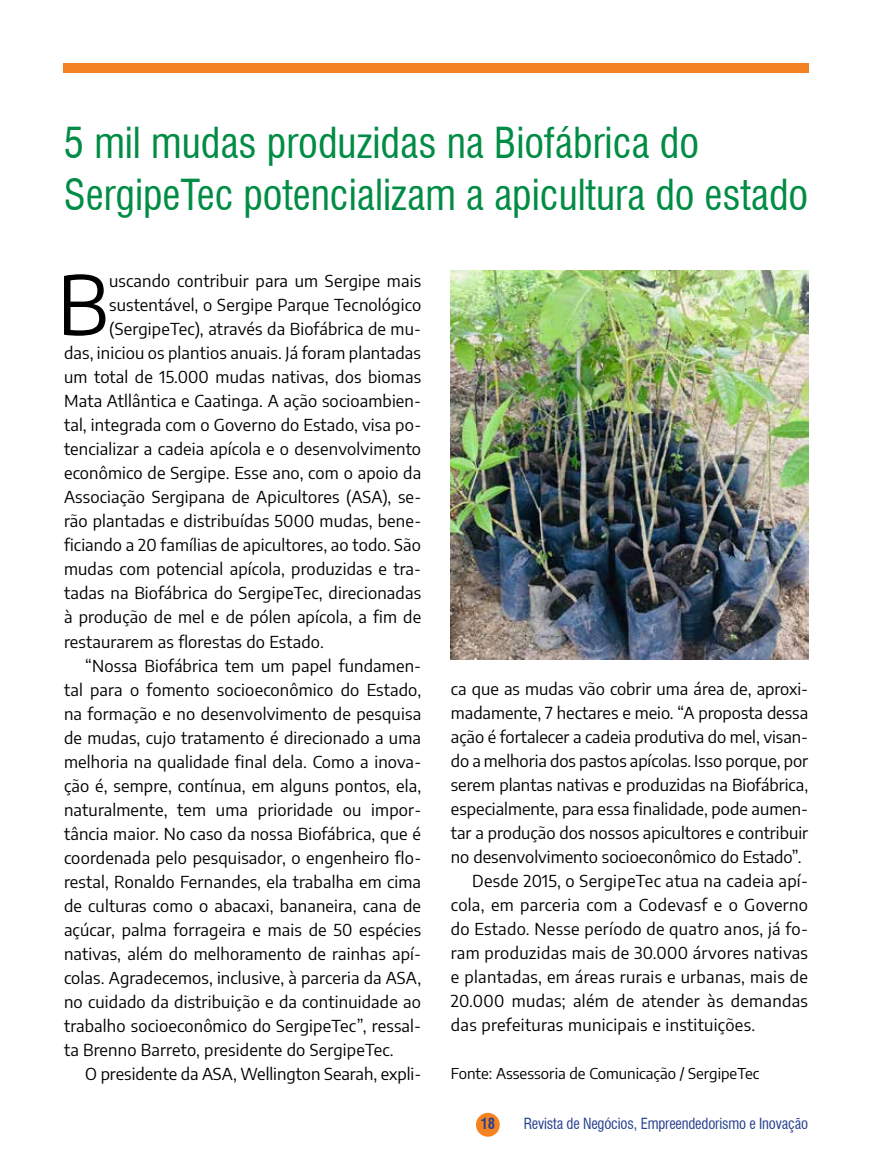
<style>
.page{position:relative;width:872px;height:1170px;background:#fff}
.page>*{position:absolute;margin:0;border:0;box-sizing:border-box;transform-origin:0 0}
.t1{font:81.3px "Encode Sans";color:#000}
.t2{font:condensed 41.7px/52.5px "Swiss 721 BT";color:#008c44}
.t3{font:16.5px "Encode Sans";letter-spacing:.01em;color:#000}
.t4{font:condensed 15px "Swiss 721 BT";letter-spacing:-.01em;color:#25408f}
.t5{font:15px "Encode Sans";color:#000}
.t6{font:700 condensed 15px "Swiss 721 BT";color:#25408f}
</style>
<div class="page">
<div style="left:476px;top:1112px;width:24px;height:24px;background:#f58220;border-radius:50%"></div>
<div style="left:63px;top:64px;width:745px;height:9px;background:#f58220"></div>
<img style="left:451px;top:270px;width:357px;height:389px">
<h2 class="t2" style="left:64px;top:116px;width:746px">5 mil mudas produzidas na Biofábrica do<br>SergipeTec potencializam a apicultura do estado</h2>
<h1 class="t1" style="left:57px;top:248px;width:53px">B</h1>
<p class="t3" style="left:109px;top:269px;width:313px">uscando contribuir para um Sergipe mais</p>
<p class="t3" style="left:109px;top:293px;width:313px">sustentável, o Sergipe Parque Tecnológico</p>
<p class="t3" style="left:109px;top:317px;width:313px">(SergipeTec), através da Biofábrica de mu-</p>
<p class="t3" style="left:64px;top:341px;width:358px">das, iniciou os plantios anuais. Já foram plantadas</p>
<p class="t3" style="left:64px;top:365px;width:359px">um total de 15.000 mudas nativas, dos biomas</p>
<p class="t3" style="left:64px;top:389px;width:358px">Mata Atllântica e Caatinga. A ação socioambien-</p>
<p class="t3" style="left:64px;top:413px;width:359px">tal, integrada com o Governo do Estado, visa po-</p>
<p class="t3" style="left:64px;top:437px;width:358px">tencializar a cadeia apícola e o desenvolvimento</p>
<p class="t3" style="left:64px;top:461px;width:359px">econômico de Sergipe. Esse ano, com o apoio da</p>
<p class="t3" style="left:64px;top:485px;width:359px">Associação Sergipana de Apicultores (ASA), se-</p>
<p class="t3" style="left:64px;top:509px;width:359px">rão plantadas e distribuídas 5000 mudas, bene-</p>
<p class="t3" style="left:64px;top:533px;width:358px">ficiando a 20 famílias de apicultores, ao todo. São</p>
<p class="t3" style="left:64px;top:557px;width:359px">mudas com potencial apícola, produzidas e tra-</p>
<p class="t3" style="left:64px;top:581px;width:358px">tadas na Biofábrica do SergipeTec, direcionadas</p>
<p class="t3" style="left:64px;top:605px;width:359px">à produção de mel e de pólen apícola, a fim de</p>
<p class="t3" style="left:64px;top:629px;width:261px">restaurarem as florestas do Estado.</p>
<p class="t3" style="left:85px;top:653px;width:337px">“Nossa Biofábrica tem um papel fundamen-</p>
<p class="t3" style="left:64px;top:677px;width:358px">tal para o fomento socioeconômico do Estado,</p>
<p class="t3" style="left:64px;top:701px;width:359px">na formação e no desenvolvimento de pesquisa</p>
<p class="t3" style="left:64px;top:725px;width:358px">de mudas, cujo tratamento é direcionado a uma</p>
<p class="t3" style="left:64px;top:749px;width:359px">melhoria na qualidade final dela. Como a inova-</p>
<p class="t3" style="left:64px;top:773px;width:359px">ção é, sempre, contínua, em alguns pontos, ela,</p>
<p class="t3" style="left:64px;top:797px;width:359px">naturalmente, tem uma prioridade ou impor-</p>
<p class="t3" style="left:64px;top:821px;width:358px">tância maior. No caso da nossa Biofábrica, que é</p>
<p class="t3" style="left:64px;top:845px;width:359px">coordenada pelo pesquisador, o engenheiro flo-</p>
<p class="t3" style="left:64px;top:869px;width:358px">restal, Ronaldo Fernandes, ela trabalha em cima</p>
<p class="t3" style="left:64px;top:894px;width:358px">de culturas como o abacaxi, bananeira, cana de</p>
<p class="t3" style="left:64px;top:918px;width:359px">açúcar, palma forrageira e mais de 50 espécies</p>
<p class="t3" style="left:64px;top:942px;width:359px">nativas, além do melhoramento de rainhas apí-</p>
<p class="t3" style="left:64px;top:966px;width:358px">colas. Agradecemos, inclusive, à parceria da ASA,</p>
<p class="t3" style="left:64px;top:990px;width:358px">no cuidado da distribuição e da continuidade ao</p>
<p class="t3" style="left:64px;top:1014px;width:358px">trabalho socioeconômico do SergipeTec”, ressal-</p>
<p class="t3" style="left:64px;top:1038px;width:331px">ta Brenno Barreto, presidente do SergipeTec.</p>
<p class="t3" style="left:85px;top:1062px;width:337px">O presidente da ASA, Wellington Searah, expli-</p>
<p class="t3" style="left:451px;top:676px;width:359px">ca que as mudas vão cobrir uma área de, aproxi-</p>
<p class="t3" style="left:451px;top:700px;width:359px">madamente, 7 hectares e meio. “A proposta dessa</p>
<p class="t3" style="left:451px;top:724px;width:359px">ação é fortalecer a cadeia produtiva do mel, visan-</p>
<p class="t3" style="left:451px;top:748px;width:359px">do a melhoria dos pastos apícolas. Isso porque, por</p>
<p class="t3" style="left:451px;top:772px;width:359px">serem plantas nativas e produzidas na Biofábrica,</p>
<p class="t3" style="left:451px;top:796px;width:359px">especialmente, para essa finalidade, pode aumen-</p>
<p class="t3" style="left:451px;top:820px;width:359px">tar a produção dos nossos apicultores e contribuir</p>
<p class="t3" style="left:451px;top:844px;width:352px">no desenvolvimento socioeconômico do Estado”.</p>
<p class="t3" style="left:472px;top:868px;width:337px">Desde 2015, o SergipeTec atua na cadeia apí-</p>
<p class="t3" style="left:451px;top:893px;width:359px">cola, em parceria com a Codevasf e o Governo</p>
<p class="t3" style="left:451px;top:917px;width:359px">do Estado. Nesse período de quatro anos, já fo-</p>
<p class="t3" style="left:451px;top:941px;width:358px">ram produzidas mais de 30.000 árvores nativas</p>
<p class="t3" style="left:451px;top:965px;width:358px">e plantadas, em áreas rurais e urbanas, mais de</p>
<p class="t3" style="left:451px;top:989px;width:358px">20.000 mudas; além de atender às demandas</p>
<p class="t3" style="left:451px;top:1013px;width:306px">das prefeituras municipais e instituições.</p>
<p class="t5" style="left:451px;top:1062px;width:310px">Fonte: Assessoria de Comunicação / SergipeTec</p>
<p class="t6" style="left:480px;top:1114px;width:16px">18</p>
<p class="t4" style="left:524px;top:1114px;width:286px">Revista de Negócios, Empreendedorismo e Inovação</p>
</div>
